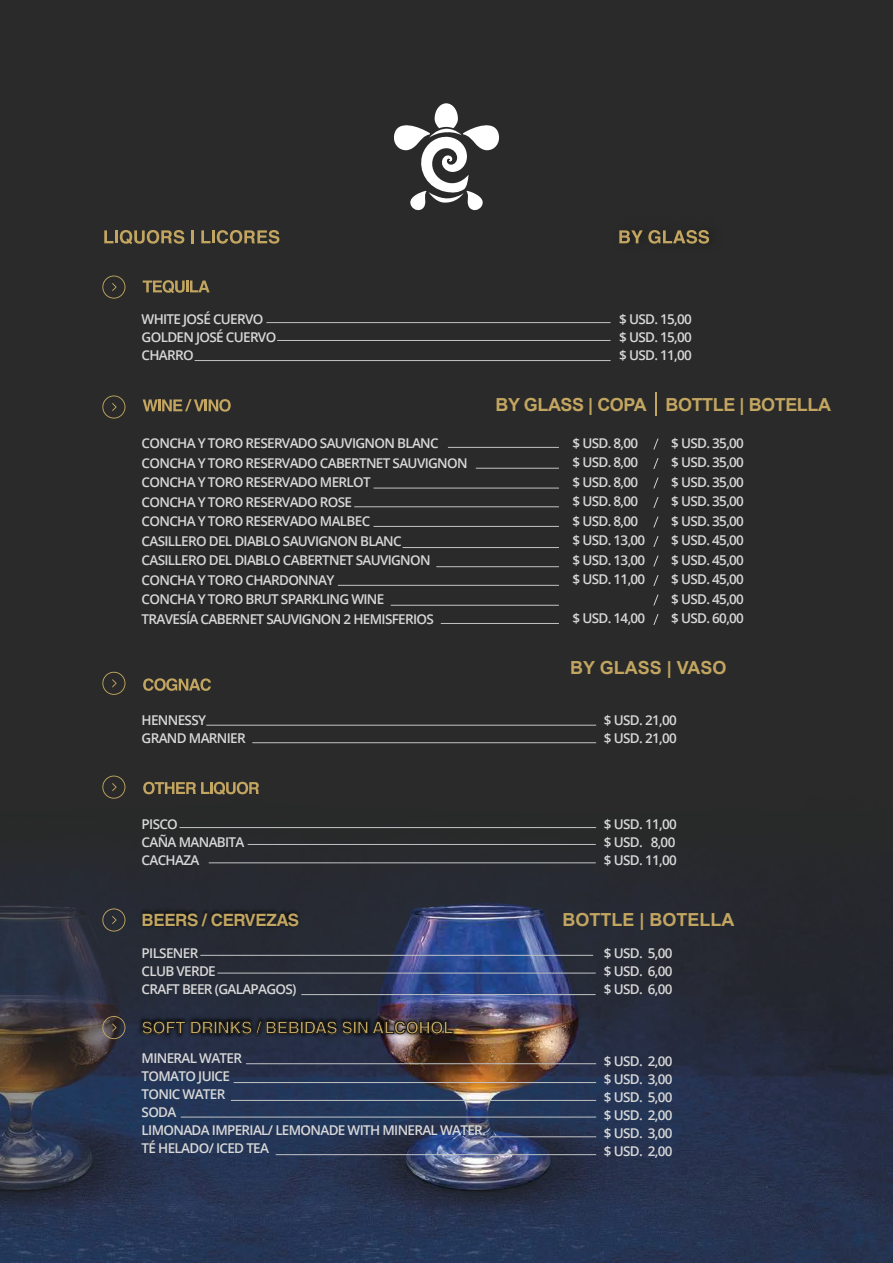
<style>
.page{position:relative;width:893px;height:1263px;background:#292a29}
.page>*{position:absolute;margin:0;border:0;box-sizing:border-box;transform-origin:0 0}
.t1{font:700 18px "Arial";color:#c2a560}
.t2{font:700 18px "Arial";letter-spacing:-.025em;color:#c2a560}
.t3{font:700 16.95px "Helvetica LT Std";letter-spacing:-.025em;color:#c2a560}
.t4{font:600 13.5px/19.5px "Open Sans";letter-spacing:-.05em;color:#d8d8d8}
</style>
<div class="page">
<img style="left:0;top:575px;width:893px;height:688px">
<svg style="left:394px;top:103px;width:105px;height:108px"></svg>
<svg style="left:104px;top:230px;width:80px;height:14px"></svg>
<svg style="left:191px;top:230px;width:2px;height:13px"></svg>
<svg style="left:201px;top:230px;width:78px;height:14px"></svg>
<svg style="left:619px;top:230px;width:90px;height:14px"></svg>
<svg style="left:102px;top:275px;width:23px;height:24px"></svg>
<svg style="left:102px;top:395px;width:23px;height:24px"></svg>
<svg style="left:102px;top:672px;width:23px;height:23px"></svg>
<svg style="left:102px;top:775px;width:23px;height:24px"></svg>
<hr style="left:277px;top:340px;width:334px;height:1px;background:#c1c3c5">
<hr style="left:195px;top:360px;width:416px;height:1px;background:#c1c3c5">
<hr style="left:266px;top:322px;width:345px;height:1px;background:#c1c3c5">
<hr style="left:476px;top:468px;width:83px;height:1px;background:#c1c3c5">
<hr style="left:374px;top:488px;width:185px;height:1px;background:#c1c3c5">
<hr style="left:354px;top:506px;width:205px;height:1px;background:#c1c3c5">
<hr style="left:374px;top:526px;width:185px;height:1px;background:#c1c3c5">
<hr style="left:403px;top:547px;width:156px;height:1px;background:#c1c3c5">
<hr style="left:436px;top:566px;width:123px;height:1px;background:#c1c3c5">
<hr style="left:338px;top:585px;width:221px;height:1px;background:#c1c3c5">
<hr style="left:391px;top:605px;width:168px;height:1px;background:#c1c3c5">
<hr style="left:441px;top:623px;width:118px;height:1px;background:#c1c3c5">
<hr style="left:206px;top:725px;width:390px;height:1px;background:#c1c3c5">
<hr style="left:252px;top:742px;width:344px;height:1px;background:#c1c3c5">
<hr style="left:180px;top:827px;width:416px;height:1px;background:#c1c3c5">
<hr style="left:248px;top:844px;width:348px;height:1px;background:#c1c3c5">
<hr style="left:209px;top:862px;width:387px;height:1px;background:#c1c3c5">
<hr style="left:448px;top:447px;width:111px;height:1px;background:#c1c3c5">
<hr style="left:655px;top:392px;width:2px;height:23px;background:#c2a560">
<svg style="left:143px;top:280px;width:67px;height:13px"></svg>
<svg style="left:143px;top:399px;width:88px;height:13px"></svg>
<svg style="left:653px;top:439px;width:5px;height:10px"></svg>
<svg style="left:653px;top:458px;width:5px;height:11px"></svg>
<svg style="left:653px;top:478px;width:5px;height:10px"></svg>
<svg style="left:653px;top:497px;width:5px;height:11px"></svg>
<svg style="left:653px;top:517px;width:5px;height:10px"></svg>
<svg style="left:653px;top:536px;width:5px;height:11px"></svg>
<svg style="left:653px;top:556px;width:5px;height:10px"></svg>
<svg style="left:653px;top:575px;width:5px;height:11px"></svg>
<svg style="left:653px;top:595px;width:5px;height:10px"></svg>
<svg style="left:653px;top:614px;width:5px;height:11px"></svg>
<svg style="left:143px;top:678px;width:68px;height:13px"></svg>
<svg style="left:143px;top:782px;width:116px;height:13px"></svg>
<img style="left:136px;top:906px;width:168px;height:28px">
<svg style="left:102px;top:908px;width:23px;height:23px"></svg>
<img style="left:136px;top:1014px;width:322px;height:28px">
<svg style="left:142px;top:1020px;width:311px;height:14px"></svg>
<svg style="left:102px;top:1016px;width:23px;height:23px"></svg>
<hr style="left:200px;top:955px;width:393px;height:1px;background:#c1c3c5">
<hr style="left:217px;top:973px;width:379px;height:1px;background:#c1c3c5">
<hr style="left:301px;top:994px;width:295px;height:1px;background:#c1c3c5">
<hr style="left:246px;top:1063px;width:350px;height:1px;background:#c1c3c5">
<hr style="left:234px;top:1082px;width:362px;height:1px;background:#c1c3c5">
<hr style="left:231px;top:1100px;width:365px;height:1px;background:#c1c3c5">
<hr style="left:181px;top:1117px;width:415px;height:1px;background:#c1c3c5">
<hr style="left:490px;top:1136px;width:106px;height:1px;background:#c1c3c5">
<hr style="left:276px;top:1154px;width:320px;height:1px;background:#c1c3c5">
<p class="t4" style="left:142px;top:310px;width:136px;line-height:18px">WHITE JOSÉ CUERVO<br>GOLDEN JOSÉ CUERVO<br>CHARRO</p>
<p class="t4" style="left:142px;top:434px;width:328px">CONCHA Y TORO RESERVADO SAUVIGNON BLANC CONCHA Y TORO RESERVADO CABERTNET SAUVIGNON CONCHA Y TORO RESERVADO MERLOT<br>CONCHA Y TORO RESERVADO ROSE<br>CONCHA Y TORO RESERVADO MALBEC<br>CASILLERO DEL DIABLO SAUVIGNON BLANC CASILLERO DEL DIABLO CABERTNET SAUVIGNON CONCHA Y TORO CHARDONNAY<br>CONCHA Y TORO BRUT SPARKLING WINE<br>TRAVESÍA CABERNET SAUVIGNON 2 HEMISFERIOS</p>
<p class="t4" style="left:142px;top:711px;width:106px;line-height:18px">HENNESSY<br>GRAND MARNIER</p>
<p class="t4" style="left:619px;top:310px;width:74px;line-height:18px;text-align:justify">$ USD. 15,00 $ USD. 15,00 $ USD. 11,00</p>
<h1 class="t2" style="left:495px;top:392px;width:337px">BY GLASS | COPA BOTTLE | BOTELLA</h1>
<p class="t4" style="left:573px;top:433px;width:74px">$ USD. 8,00 $ USD. 8,00 $ USD. 8,00 $ USD. 8,00 $ USD. 8,00 $ USD. 13,00 $ USD. 13,00 $ USD. 11,00</p>
<p class="t4" style="left:573px;top:608px;width:74px">$ USD. 14,00</p>
<p class="t4" style="left:671px;top:433px;width:74px;text-align:justify">$ USD. 35,00 $ USD. 35,00 $ USD. 35,00 $ USD. 35,00 $ USD. 35,00 $ USD. 45,00 $ USD. 45,00 $ USD. 45,00 $ USD. 45,00 $ USD. 60,00</p>
<h1 class="t1" style="left:570px;top:655px;width:158px">BY GLASS | VASO</h1>
<p class="t4" style="left:604px;top:711px;width:74px;line-height:18px">$ USD. 21,00 $ USD. 21,00</p>
<p class="t4" style="left:142px;top:815px;width:104px;line-height:18px">PISCO<br>CAÑA MANABITA<br>CACHAZA</p>
<p class="t3" style="left:142px;top:910px;width:159px">BEERS / CERVEZAS</p>
<p class="t4" style="left:142px;top:944px;width:156px;line-height:18px">PILSENER<br>CLUB VERDE<br>CRAFT BEER (GALAPAGOS)</p>
<p class="t3" style="left:142px;top:1017px;width:313px">SOFT DRINKS / BEBIDAS SIN ALCOHOL</p>
<p class="t4" style="left:142px;top:1048px;width:346px;line-height:18px">MINERAL WATER<br>TOMATO JUICE<br>TONIC WATER<br>SODA<br>LIMONADA IMPERIAL/ LEMONADE WITH MINERAL WATER.<br>TÉ HELADO/ ICED TEA</p>
<p class="t4" style="left:604px;top:815px;width:74px;line-height:18px;text-align:justify">$ USD. 11,00 $ USD. 8,00 $ USD. 11,00</p>
<h1 class="t1" style="left:562px;top:907px;width:174px">BOTTLE | BOTELLA</h1>
<p class="t4" style="left:604px;top:944px;width:70px;line-height:18px;text-align:justify">$ USD. 5,00 $ USD. 6,00 $ USD. 6,00</p>
<p class="t4" style="left:604px;top:1052px;width:70px;line-height:18px;text-align:justify">$ USD. 2,00 $ USD. 3,00 $ USD. 5,00 $ USD. 2,00 $ USD. 3,00 $ USD. 2,00</p>
</div>
